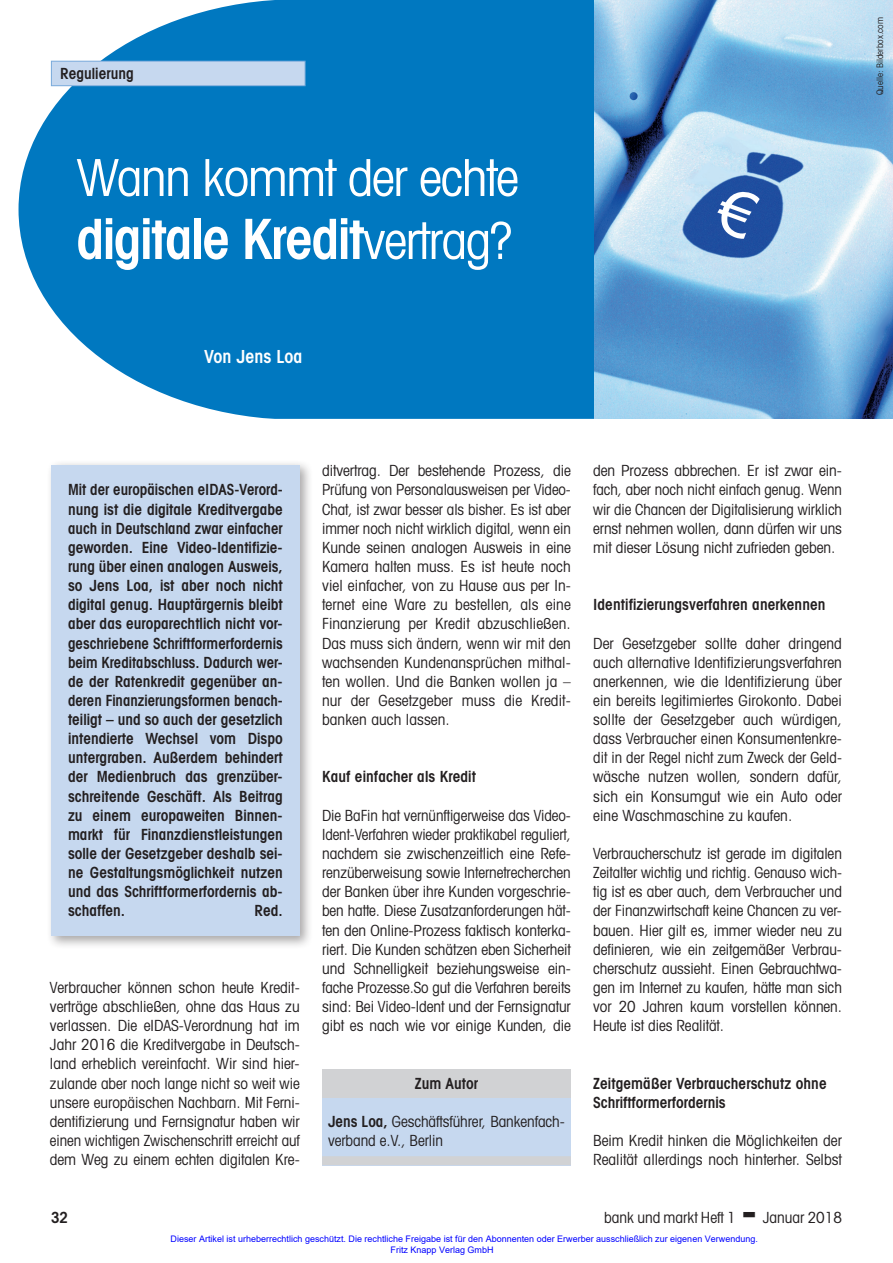
<style>
.page{position:relative;width:893px;height:1263px;background:#fff}
.page>*{position:absolute;margin:0;border:0;box-sizing:border-box;transform-origin:0 0}
.t1{font:600 condensed 55.5px "Avant Garde";letter-spacing:-.025em;color:#fff}
.t2{font:condensed 51px/60px "Avant Garde";letter-spacing:-.025em;color:#fff}
.t3{font:600 condensed 18px "Avant Garde";color:#fff}
.t4{font:condensed 15.3px/19.2px "Avant Garde";letter-spacing:-.005em;color:#231f20;text-align:justify}
.t5{font:600 condensed 15.3px/19.2px "Avant Garde";color:#231f20}
.t6{font:9px/10.8px "Arial";color:#00f}
.t7{font:condensed 9px "Avant Garde";color:#231f20}
.s1{font-weight:400;font-size:51px}
.s2{font-weight:600;font-size:55.5px}
.s3{font-weight:600}
</style>
<div class="page">
<svg style="left:19px;top:0;width:575px;height:419px;background:#1985c6"></svg>
<div style="left:51px;top:61px;width:254px;height:25px;background:#c6d8ef"></div>
<div style="left:51px;top:61px;width:254px;height:25px;border:1px solid #7aabdb"></div>
<div style="left:46px;top:460px;width:267px;height:489px;background:#231f20;opacity:.4"></div>
<div style="left:51px;top:465px;width:249px;height:470px;background:#c6d8ef"></div>
<div style="left:322px;top:1092px;width:249px;height:73px;background:#c6d8ef"></div>
<div style="left:322px;top:1069px;width:249px;height:29px;background:#d1d2d4"></div>
<div style="left:322px;top:1156px;width:249px;height:9px;background:#d1d2d4"></div>
<img style="left:594px;top:0;width:299px;height:419px">
<div style="left:711px;top:185px;width:49px;height:56px;background:#1f4e9f"></div>
<p class="t5" style="left:60px;top:64px;width:75px">Regulierung</p>
<h2 class="t2" style="left:77px;top:147px;width:444px">Wann kommt der echte</h2>
<h1 class="t1" style="left:77px;top:205px;width:438px">digitale Kredit<span class="s1">vertrag?</span></h1>
<h2 class="t2" style="left:90px;top:155px;width:412px"><span class="s2">Frauen</span> im Banking – die <span class="s2">Quote</span> komm</h2>
<p class="t3" style="left:164px;top:339px;width:150px">Von Jörg Wittenberg</p>
<p class="t3" style="left:204px;top:345px;width:100px">Von Jens Loa</p>
<p class="t7" style="left:874px;top:95px;width:79px;rotate:-90deg">Quelle: Bilderbox.com</p>
<p class="t5" style="left:68px;top:480px;width:216px;text-align:justify">Mit der europäischen eIDAS-Verord&shy;nung ist die digitale Kreditvergabe auch in Deutschland zwar einfacher geworden. Eine Video-Identifizie&shy;rung über einen analogen Ausweis, so Jens Loa, ist aber noch nicht digital genug. Hauptärgernis bleibt aber das europarechtlich nicht vor&shy;geschriebene Schriftformerfordernis beim Kreditabschluss. Dadurch wer&shy;de der Ratenkredit gegenüber an&shy;deren Finanzierungsformen benach&shy;teiligt – und so auch der gesetzlich intendierte Wechsel vom Dispo untergraben. Außerdem behindert der Medienbruch das grenzüber&shy;schreitende Geschäft. Als Beitrag zu einem europaweiten Binnen&shy;markt für Finanzdienstleistungen solle der Gesetzgeber deshalb sei&shy;ne Gestaltungsmöglichkeit nutzen und das Schriftformerfordernis ab&shy;schaffen.</p>
<p class="t5" style="left:255px;top:901px;width:30px">Red.</p>
<p class="t4" style="left:50px;top:977px;width:251px">Verbraucher können schon heute Kredit&shy;verträge abschließen, ohne das Haus zu verlassen. Die eIDAS-Verordnung hat im Jahr 2016 die Kreditvergabe in Deutsch&shy;land erheblich vereinfacht. Wir sind hier&shy;zulande aber noch lange nicht so weit wie unsere europäischen Nachbarn. Mit Ferni&shy;dentifizierung und Fernsignatur haben wir einen wichtigen Zwischenschritt erreicht auf dem Weg zu einem echten digitalen Kre-</p>
<p class="t4" style="left:322px;top:461px;width:250px">ditvertrag. Der bestehende Prozess, die Prüfung von Personalausweisen per Video-Chat, ist zwar besser als bisher. Es ist aber immer noch nicht wirklich digital, wenn ein Kunde seinen analogen Ausweis in eine Kamera halten muss. Es ist heute noch viel einfacher, von zu Hause aus per In&shy;ternet eine Ware zu bestellen, als eine Finanzierung per Kredit abzuschließen.<br>Das muss sich ändern, wenn wir mit den wachsenden Kundenansprüchen mithal&shy;ten wollen. Und die Banken wollen ja – nur der Gesetzgeber muss die Kredit&shy;banken auch lassen.</p>
<p class="t5" style="left:322px;top:767px;width:155px">Kauf einfacher als Kredit</p>
<p class="t4" style="left:322px;top:805px;width:250px">Die BaFin hat vernünftigerweise das Video-Ident-Verfahren wieder praktikabel reguliert, nachdem sie zwischenzeitlich eine Refe&shy;renzüberweisung sowie Internetrecherchen der Banken über ihre Kunden vorgeschrie&shy;ben hatte. Diese Zusatzanforderungen hät&shy;ten den Online-Prozess faktisch konterka&shy;riert. Die Kunden schätzen eben Sicherheit und Schnelligkeit beziehungsweise ein&shy;fache Prozesse.So gut die Verfahren bereits sind: Bei Video-Ident und der Fernsignatur gibt es nach wie vor einige Kunden, die</p>
<p class="t5" style="left:415px;top:1073px;width:65px">Zum Autor</p>
<p class="t4" style="left:328px;top:1111px;width:238px"><span class="s3">Jens Loa,</span> Geschäftsführer, Bankenfach&shy;verband e.V., Berlin</p>
<p class="t4" style="left:593px;top:461px;width:250px">den Prozess abbrechen. Er ist zwar ein&shy;fach, aber noch nicht einfach genug. Wenn wir die Chancen der Digitalisierung wirklich ernst nehmen wollen, dann dürfen wir uns mit dieser Lösung nicht zufrieden geben.</p>
<p class="t5" style="left:593px;top:595px;width:234px">Identifizierungsverfahren anerkennen</p>
<p class="t4" style="left:593px;top:633px;width:250px">Der Gesetzgeber sollte daher dringend auch alternative Identifizierungsverfahren anerkennen, wie die Identifizierung über ein bereits legitimiertes Girokonto. Dabei sollte der Gesetzgeber auch würdigen, dass Verbraucher einen Konsumentenkre&shy;dit in der Regel nicht zum Zweck der Geld&shy;wäsche nutzen wollen, sondern dafür, sich ein Konsumgut wie ein Auto oder eine Waschmaschine zu kaufen.</p>
<p class="t4" style="left:593px;top:843px;width:250px">Verbraucherschutz ist gerade im digitalen Zeitalter wichtig und richtig. Genauso wich&shy;tig ist es aber auch, dem Verbraucher und der Finanzwirtschaft keine Chancen zu ver&shy;bauen. Hier gilt es, immer wieder neu zu definieren, wie ein zeitgemäßer Verbrau&shy;cherschutz aussieht. Einen Gebrauchtwa&shy;gen im Internet zu kaufen, hätte man sich vor 20 Jahren kaum vorstellen können.<br>Heute ist dies Realität.</p>
<p class="t5" style="left:593px;top:1073px;width:235px">Zeitgemäßer Verbraucherschutz ohne<br>Schriftformerfordernis</p>
<p class="t4" style="left:593px;top:1130px;width:250px">Beim Kredit hinken die Möglichkeiten der<br>Realität allerdings noch hinterher. Selbst</p>
<p class="t5" style="left:51px;top:1207px;width:19px">32</p>
<p class="t4" style="left:604px;top:1207px;width:133px">bank und markt Heft 1</p>
<p class="t4" style="left:763px;top:1207px;width:81px">Januar 2018</p>
<p class="t6" style="left:391px;top:1233px;width:369px;text-indent:-220px">Dieser Artikel ist urheberrechtlich geschützt. Die rechtliche Freigabe ist für den Abonnenten oder Erwerber ausschließlich zur eigenen Verwendung.<br>Fritz Knapp Verlag GmbH</p>
</div>
